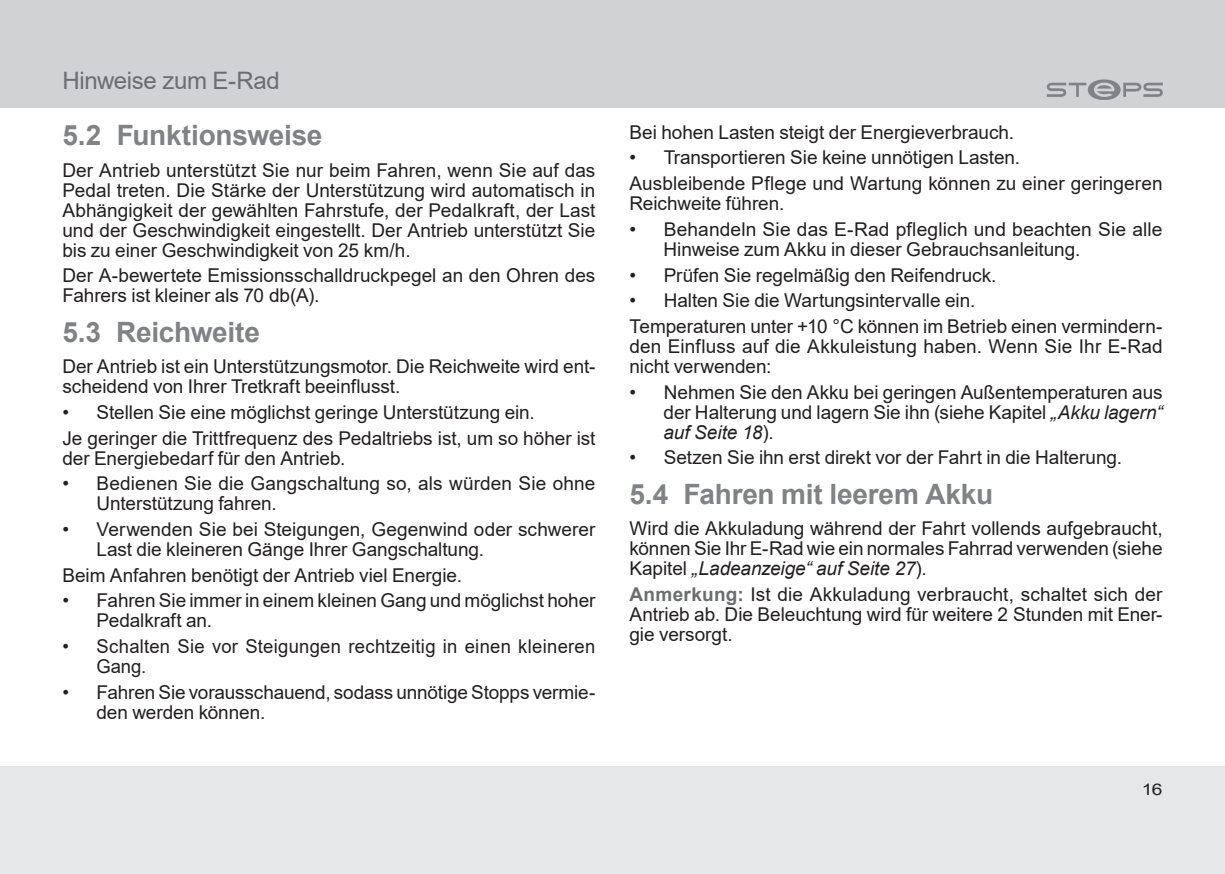
<style>
.page{position:relative;width:1225px;height:874px;background:#fff}
.page>*{position:absolute;margin:0;border:0;box-sizing:border-box;transform-origin:0 0}
.t1{font:700 28px "Arial";letter-spacing:-.01em;color:#808285}
.t2{font:24px "Arial";letter-spacing:-.015em;color:#6c6d70}
.t3{font:19px/20px "Arial";letter-spacing:-.005em;color:#231f20}
.t4{font:19px/20px "Arial";letter-spacing:.015em;color:#231f20}
.t5{font:16px "Arial";color:#231f20;scale:1.2 1}
.s1{font-style:italic}
.s2{font-weight:700;color:#6c6d70}
</style>
<div class="page">
<div style="left:0;top:765px;width:1225px;height:108px;background:#e6e7e9"></div>
<div style="left:0;top:0;width:1225px;height:108px;background:#d1d2d4"></div>
<svg style="left:1046px;top:79px;width:116px;height:20px"></svg>
<p class="t2" style="left:62px;top:64px;width:219px">Hinweise zum E-Rad</p>
<h1 class="t1" style="left:62px;top:116px;width:262px">5.2 Funktionsweise</h1>
<p class="t3" style="left:62px;top:160px;width:534px;text-align:justify">Der Antrieb unterstützt Sie nur beim Fahren, wenn Sie auf das Pedal treten. Die Stärke der Unterstützung wird automatisch in Abhängigkeit der gewählten Fahrstufe, der Pedalkraft, der Last und der Geschwindigkeit eingestellt. Der Antrieb unterstützt Sie bis zu einer Geschwindigkeit von 25 km/h.</p>
<p class="t3" style="left:62px;top:265px;width:534px">Der A-bewertete Emissionsschalldruckpegel an den Ohren des<br>Fahrers ist kleiner als 70 db(A).</p>
<h1 class="t1" style="left:62px;top:312px;width:199px">5.3 Reichweite</h1>
<p class="t3" style="left:62px;top:356px;width:534px">Der Antrieb ist ein Unterstützungsmotor. Die Reichweite wird ent&shy;scheidend von Ihrer Tretkraft beeinflusst.</p>
<p class="t3" style="left:62px;top:399px;width:534px;line-height:25.6px">• Stellen Sie eine möglichst geringe Unterstützung ein.<br>Je geringer die Trittfrequenz des Pedaltriebs ist, um so höher ist</p>
<p class="t3" style="left:62px;top:447px;width:285px">der Energiebedarf für den Antrieb.</p>
<p class="t3" style="left:96px;top:473px;width:500px;text-indent:-34px">• Bedienen Sie die Gangschaltung so, als würden Sie ohne<br>Unterstützung fahren.</p>
<p class="t3" style="left:96px;top:519px;width:500px;text-indent:-34px">• Verwenden Sie bei Steigungen, Gegenwind oder schwerer<br>Last die kleineren Gänge Ihrer Gangschaltung.</p>
<p class="t3" style="left:62px;top:564px;width:401px">Beim Anfahren benötigt der Antrieb viel Energie.</p>
<p class="t3" style="left:96px;top:590px;width:500px;text-indent:-34px">• Fahren Sie immer in einem kleinen Gang und möglichst hoher<br>Pedalkraft an.</p>
<p class="t4" style="left:96px;top:636px;width:500px;text-indent:-34px">• Schalten Sie vor Steigungen rechtzeitig in einen kleineren<br>Gang.</p>
<p class="t3" style="left:96px;top:681px;width:500px;text-indent:-34px">• Fahren Sie vorausschauend, sodass unnötige Stopps vermie&shy;den werden können.</p>
<p class="t3" style="left:629px;top:122px;width:386px">Bei hohen Lasten steigt der Energieverbrauch.</p>
<p class="t3" style="left:629px;top:145px;width:534px;line-height:25.6px">• Transportieren Sie keine unnötigen Lasten.<br>Ausbleibende Pflege und Wartung können zu einer geringeren</p>
<p class="t3" style="left:629px;top:193px;width:156px">Reichweite führen.</p>
<p class="t3" style="left:663px;top:219px;width:500px;text-indent:-34px">• Behandeln Sie das E-Rad pfleglich und beachten Sie alle<br>Hinweise zum Akku in dieser Gebrauchsanleitung.</p>
<p class="t3" style="left:629px;top:264px;width:368px">• Prüfen Sie regelmäßig den Reifendruck.</p>
<p class="t3" style="left:629px;top:287px;width:534px;line-height:25.6px">• Halten Sie die Wartungsintervalle ein.<br>Temperaturen unter +10 °C können im Betrieb einen vermindern-</p>
<p class="t3" style="left:629px;top:336px;width:534px">den Einfluss auf die Akkuleistung haben. Wenn Sie Ihr E-Rad nicht verwenden:</p>
<p class="t3" style="left:663px;top:381px;width:500px;text-align:justify;text-indent:-34px">• Nehmen Sie den Akku bei geringen Außentemperaturen aus der Halterung und lagern Sie ihn (siehe Kapitel <span class="s1">„Akku lagern“ auf Seite 18</span>).</p>
<p class="t3" style="left:629px;top:447px;width:494px">• Setzen Sie ihn erst direkt vor der Fahrt in die Halterung.</p>
<h1 class="t1" style="left:629px;top:474px;width:365px">5.4 Fahren mit leerem Akku</h1>
<p class="t3" style="left:629px;top:518px;width:534px;text-align:justify">Wird die Akkuladung während der Fahrt vollends aufgebraucht, können Sie Ihr E-Rad wie ein normales Fahrrad verwenden (siehe Kapitel <span class="s1">„Ladeanzeige“ auf Seite 27</span>).</p>
<p class="t3" style="left:629px;top:583px;width:534px;text-align:justify"><span class="s2">Anmerkung:</span> Ist die Akkuladung verbraucht, schaltet sich der Antrieb ab. Die Beleuchtung wird für weitere 2 Stunden mit Ener&shy;gie versorgt.</p>
<p class="t5" style="left:1141px;top:777px;width:19px">16</p>
</div>
